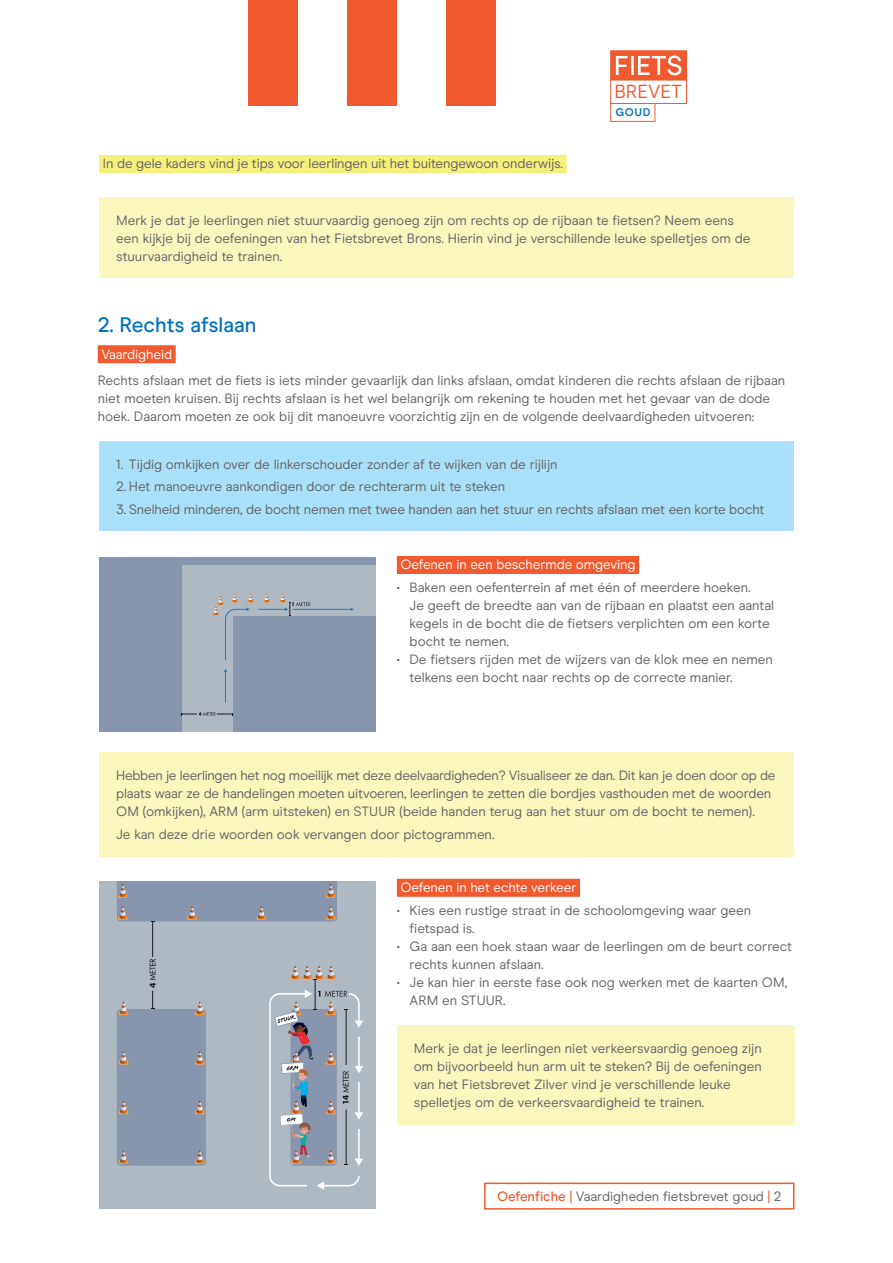
<style>
.page{position:relative;width:893px;height:1263px;background:#fff}
.page>*{position:absolute;margin:0;border:0;box-sizing:border-box;transform-origin:0 0}
.t1{font:500 21px "Modern Era";color:#0073bc}
.t2{font:18.9px "Modern Era";color:#f1592f}
.t3{font:13.5px/18px "Modern Era";color:#636366}
.t4{font:13.5px "Modern Era";letter-spacing:-.005em;color:#fff}
.t5{font:700 11.1px "Modern Era";color:#0073bc}
.s1{font-weight:500;color:#f1592f}
.s2{color:#f1592f}
</style>
<div class="page">
<div style="left:484px;top:1182px;width:310px;height:27px;border:2px solid #f1592f"></div>
<div style="left:610px;top:50px;width:77px;height:54px;border:1px solid #f1592f"></div>
<div style="left:610px;top:103px;width:45px;height:19px;border:1px solid #f1592f"></div>
<svg style="left:611px;top:51px;width:76px;height:30px;background:#f37c5b"></svg>
<div style="left:248px;top:0;width:50px;height:105px;background:#f1592f"></div>
<div style="left:347px;top:0;width:50px;height:105px;background:#f1592f"></div>
<div style="left:446px;top:0;width:50px;height:105px;background:#f1592f"></div>
<div style="left:99px;top:197px;width:695px;height:81px;background:#f9f7bd"></div>
<div style="left:99px;top:753px;width:695px;height:104px;background:#f9f7bd"></div>
<div style="left:99px;top:155px;width:468px;height:18px;background:#f4f07a"></div>
<div style="left:397px;top:556px;width:242px;height:18px;background:#f1592f"></div>
<div style="left:397px;top:879px;width:183px;height:18px;background:#f1592f"></div>
<div style="left:98px;top:345px;width:78px;height:18px;background:#f1592f"></div>
<div style="left:99px;top:441px;width:695px;height:90px;background:#aae0f9"></div>
<div style="left:99px;top:882px;width:277px;height:327px;background:#afb9c2"></div>
<div style="left:118px;top:1010px;width:87px;height:155px;background:#8796ae;border-radius:3px"></div>
<div style="left:117px;top:1009px;width:89px;height:157px;border:2px solid #8796ae;border-radius:3px"></div>
<svg style="left:195px;top:1001px;width:10px;height:14px"></svg>
<svg style="left:195px;top:1051px;width:10px;height:14px"></svg>
<svg style="left:195px;top:1100px;width:10px;height:14px"></svg>
<svg style="left:195px;top:1150px;width:10px;height:14px"></svg>
<svg style="left:119px;top:1001px;width:9px;height:14px"></svg>
<svg style="left:119px;top:1051px;width:9px;height:14px"></svg>
<svg style="left:119px;top:1100px;width:9px;height:14px"></svg>
<svg style="left:119px;top:1150px;width:9px;height:14px"></svg>
<hr style="left:152px;top:922px;width:1px;height:35px;background:#1b1922">
<svg style="left:117px;top:882px;width:220px;height:40px;background:#8a96aa"></svg>
<svg style="left:149px;top:959px;width:7px;height:50px"></svg>
<svg style="left:269px;top:966px;width:94px;height:224px"></svg>
<div style="left:99px;top:557px;width:277px;height:174px;background:#afb9c2"></div>
<div style="left:99px;top:557px;width:277px;height:8px;background:#8796ae"></div>
<div style="left:233px;top:616px;width:143px;height:115px;background:#8796ae"></div>
<div style="left:99px;top:562px;width:82px;height:169px;background:#8796ae"></div>
<svg style="left:182px;top:712px;width:51px;height:4px"></svg>
<hr style="left:225px;top:671px;width:1px;height:32px;background:#227bc0">
<hr style="left:293px;top:609px;width:58px;height:1px;background:#227bc0">
<svg style="left:213px;top:594px;width:98px;height:67px"></svg>
<div style="left:397px;top:1026px;width:397px;height:99px;background:#f9f7bd"></div>
<p class="t3" style="left:103px;top:155px;width:462px">In de gele kaders vind je tips voor leerlingen uit het buitengewoon onderwijs.</p>
<h2 class="t2" style="left:614px;top:81px;width:69px">BREVET</h2>
<p class="t5" style="left:615px;top:106px;width:37px">GOUD</p>
<p class="t3" style="left:116px;top:211px;width:636px">Merk je dat je leerlingen niet stuurvaardig genoeg zijn om rechts op de rijbaan te fietsen? Neem eens een kijkje bij de oefeningen van het Fietsbrevet Brons. Hierin vind je verschillende leuke spelletjes om de stuurvaardigheid te trainen.</p>
<h1 class="t1" style="left:98px;top:313px;width:160px">2. Rechts afslaan</h1>
<p class="t4" style="left:101px;top:346px;width:72px">Vaardigheid</p>
<p class="t3" style="left:98px;top:372px;width:689px">Rechts afslaan met de fiets is iets minder gevaarlijk dan links afslaan, omdat kinderen die rechts afslaan de rijbaan niet moeten kruisen. Bij rechts afslaan is het wel belangrijk om rekening te houden met het gevaar van de dode hoek. Daarom moeten ze ook bij dit manoeuvre voorzichtig zijn en de volgende deelvaardigheden uitvoeren:</p>
<p class="t3" style="left:116px;top:455px;width:443px">1. Tijdig omkijken over de linkerschouder zonder af te wijken van de rijlijn</p>
<p class="t3" style="left:116px;top:478px;width:390px">2. Het manoeuvre aankondigen door de rechterarm uit te steken</p>
<p class="t3" style="left:116px;top:500px;width:650px">3. Snelheid minderen, de bocht nemen met twee handen aan het stuur en rechts afslaan met een korte bocht</p>
<p class="t4" style="left:401px;top:557px;width:236px">Oefenen in een beschermde omgeving</p>
<p class="t3" style="left:410px;top:578px;width:366px;text-indent:-13px">• Baken een oefenterrein af met één of meerdere hoeken.<br>Je geeft de breedte aan van de rijbaan en plaatst een aantal kegels in de bocht die de fietsers verplichten om een korte bocht te nemen.</p>
<p class="t3" style="left:410px;top:650px;width:365px;text-indent:-13px">• De fietsers rijden met de wijzers van de klok mee en nemen telkens een bocht naar rechts op de correcte manier.</p>
<p class="t3" style="left:116px;top:767px;width:661px">Hebben je leerlingen het nog moeilijk met deze deelvaardigheden? Visualiseer ze dan. Dit kan je doen door op de plaats waar ze de handelingen moeten uitvoeren, leerlingen te zetten die bordjes vasthouden met de woorden<br>OM (omkijken), ARM (arm uitsteken) en STUUR (beide handen terug aan het stuur om de bocht te nemen).</p>
<p class="t3" style="left:116px;top:825px;width:380px">Je kan deze drie woorden ook vervangen door pictogrammen.</p>
<p class="t4" style="left:401px;top:880px;width:177px">Oefenen in het echte verkeer</p>
<p class="t3" style="left:410px;top:901px;width:343px;text-indent:-13px">• Kies een rustige straat in de schoolomgeving waar geen fietspad is.</p>
<p class="t3" style="left:410px;top:937px;width:384px;text-indent:-13px">• Ga aan een hoek staan waar de leerlingen om de beurt correct rechts kunnen afslaan.</p>
<p class="t3" style="left:410px;top:973px;width:379px;text-indent:-13px">• Je kan hier in eerste fase ook nog werken met de kaarten OM,<br>ARM en STUUR.</p>
<p class="t3" style="left:414px;top:1040px;width:349px">Merk je dat je leerlingen niet verkeersvaardig genoeg zijn om bijvoorbeeld hun arm uit te steken? Bij de oefeningen van het Fietsbrevet Zilver vind je verschillende leuke spelletjes om de verkeersvaardigheid te trainen.</p>
<p class="t3" style="left:497px;top:1188px;width:286px"><span class="s1">Oefenfiche</span> <span class="s2">|</span> Vaardigheden fietsbrevet goud <span class="s2">|</span> 2</p>
</div>
